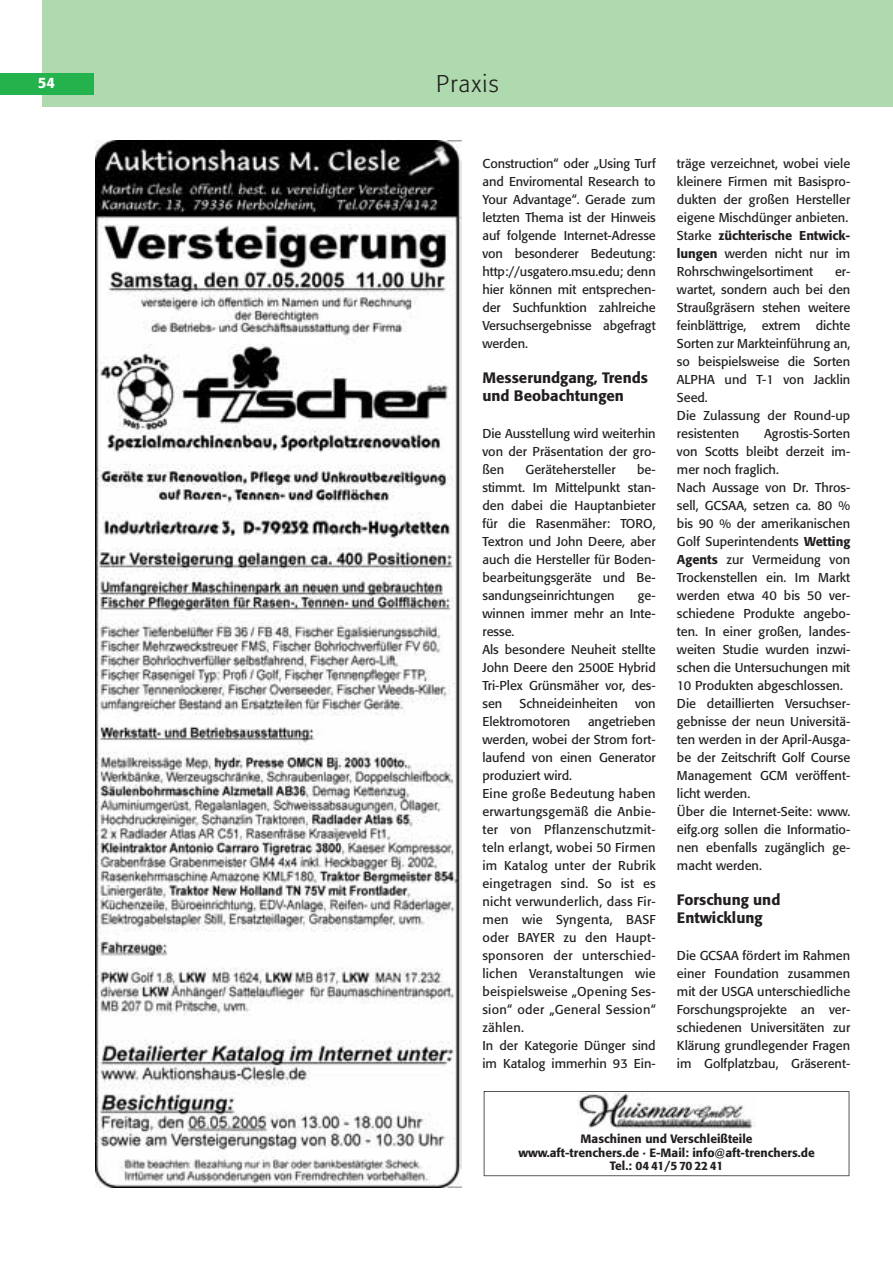
<style>
.page{position:relative;width:893px;height:1263px;background:#fff}
.page>*{position:absolute;margin:0;border:0;box-sizing:border-box;transform-origin:0 0}
.t1{font:300 24px "Formata";letter-spacing:.05em;color:#231f20}
.t2{font:500 15px/18px "Formata";color:#231f20}
.t3{font:500 15px "Formata";color:#fff}
.t4{font:12.75px/18px "Formata";color:#231f20;text-align:justify}
.t5{font:12.75px/18px "Formata";letter-spacing:.02em;color:#231f20}
.t6{font:500 12px/13.5px "Formata";color:#231f20;text-align:center}
.s1{font-weight:500}
</style>
<div class="page">
<svg style="left:484px;top:1091px;width:365px;height:85px"></svg>
<img style="left:95px;top:141px;width:366px;height:1047px">
<div style="left:42px;top:0;width:851px;height:107px;background:#afd9ae"></div>
<div style="left:0;top:73px;width:93px;height:21px;background:#23b24b"></div>
<p class="t3" style="left:38px;top:76px;width:19px">54</p>
<h1 class="t1" style="left:436px;top:73px;width:64px">Praxis</h1>
<p class="t4" style="left:482px;top:155px;width:175px">Construction“ oder „Using Turf and Enviromental Research to Your Advantage“. Gerade zum letzten Thema ist der Hinweis auf folgende Internet-Adresse von besonderer Bedeutung: http://usgatero.msu.edu; denn hier können mit entsprechen&shy;der Suchfunktion zahlreiche Versuchsergebnisse abgefragt werden.</p>
<p class="t2" style="left:482px;top:369px;width:167px">Messerundgang, Trends und Beobachtungen</p>
<p class="t4" style="left:482px;top:425px;width:175px">Die Ausstellung wird weiterhin von der Präsentation der gro&shy;ßen</p>
<p class="t4" style="left:482px;top:461px;width:175px;text-indent:155px">be&shy;stimmt. Im Mittelpunkt stan&shy;den dabei die Hauptanbieter für die Rasenmäher: TORO, Textron und John Deere, aber auch die Hersteller für Boden&shy;bearbeitungsgeräte und Be&shy;sandungseinrichtungen</p>
<p class="t4" style="left:526px;top:461px;width:92px">Gerätehersteller</p>
<p class="t4" style="left:482px;top:587px;width:175px;text-align:left;text-indent:156px">ge&shy;winnen immer mehr an Inte&shy;resse.<br>Als besondere Neuheit stellte<br>John Deere den 2500E Hybrid<br>Tri-Plex Grünsmäher vor, des&shy;sen</p>
<p class="t4" style="left:519px;top:695px;width:100px">Schneideinheiten</p>
<p class="t4" style="left:635px;top:695px;width:22px">von</p>
<p class="t4" style="left:482px;top:713px;width:89px">Elektromotoren</p>
<p class="t5" style="left:482px;top:713px;width:175px;text-indent:106px">angetrieben werden, wobei der Strom fort&shy;laufend von einen Generator produziert wird.<br>Eine große Bedeutung haben erwartungsgemäß die Anbie&shy;ter von Pflanzenschutzmit&shy;teln erlangt, wobei 50 Firmen im Katalog unter der Rubrik eingetragen sind. So ist es nicht verwunderlich, dass Fir&shy;men wie Syngenta, BASF oder BAYER zu den Haupt&shy;sponsoren der unterschied&shy;lichen Veranstaltungen wie beispielsweise „Opening Ses&shy;sion“ oder „General Session“ zählen.<br>In der Kategorie Dünger sind im Katalog immerhin 93 Ein-</p>
<p class="t4" style="left:677px;top:155px;width:175px;text-align:left">träge verzeichnet, wobei viele kleinere Firmen mit Basispro&shy;dukten der großen Hersteller eigene Mischdünger anbieten.<br>Starke <span class="s1">züchterische Entwick&shy;lungen</span> werden nicht nur im<br>Rohrschwingelsortiment</p>
<p class="t4" style="left:677px;top:263px;width:175px;text-align:left;text-indent:158px">er&shy;wartet, sondern auch bei den<br>Straußgräsern stehen weitere feinblättrige, extrem dichte<br>Sorten zur Markteinführung an, so beispielsweise die Sorten<br>ALPHA und T-1 von Jacklin<br>Seed.<br>Die Zulassung der Round-up resistenten</p>
<p class="t4" style="left:677px;top:425px;width:175px;text-align:left;text-indent:87px">Agrostis-Sorten von Scotts bleibt derzeit im&shy;mer noch fraglich.<br>Nach Aussage von Dr. Thros&shy;sell, GCSAA, setzen ca. 80 % bis 90 % der amerikanischen<br>Golf Superintendents <span class="s1">Wetting<br>Agents</span> zur Vermeidung von<br>Trockenstellen ein. Im Markt werden etwa 40 bis 50 ver&shy;schiedene Produkte angebo&shy;ten. In einer großen, landes&shy;weiten Studie wurden inzwi&shy;schen die Untersuchungen mit<br>10 Produkten abgeschlossen.<br>Die detaillierten Versuchser&shy;gebnisse der neun Universitä&shy;ten werden in der April-Ausga&shy;be der Zeitschrift Golf Course<br>Management GCM veröffent&shy;licht werden.<br>Über die Internet-Seite: www. eifg.org sollen die Informatio&shy;nen ebenfalls zugänglich ge&shy;macht werden.</p>
<p class="t2" style="left:677px;top:891px;width:105px">Forschung und<br>Entwicklung</p>
<p class="t4" style="left:677px;top:947px;width:175px">Die GCSAA fördert im Rahmen einer Foundation zusammen mit der USGA unterschiedliche Forschungsprojekte an ver&shy;schiedenen Universitäten zur Klärung grundlegender Fragen im Golfplatzbau, Gräserent-</p>
<p class="t6" style="left:518px;top:1133px;width:298px">Maschinen und Verschleißteile<br>www.aft-trenchers.de · E-Mail: info@aft-trenchers.de<br>Tel.: 04 41/5 702241</p>
</div>
